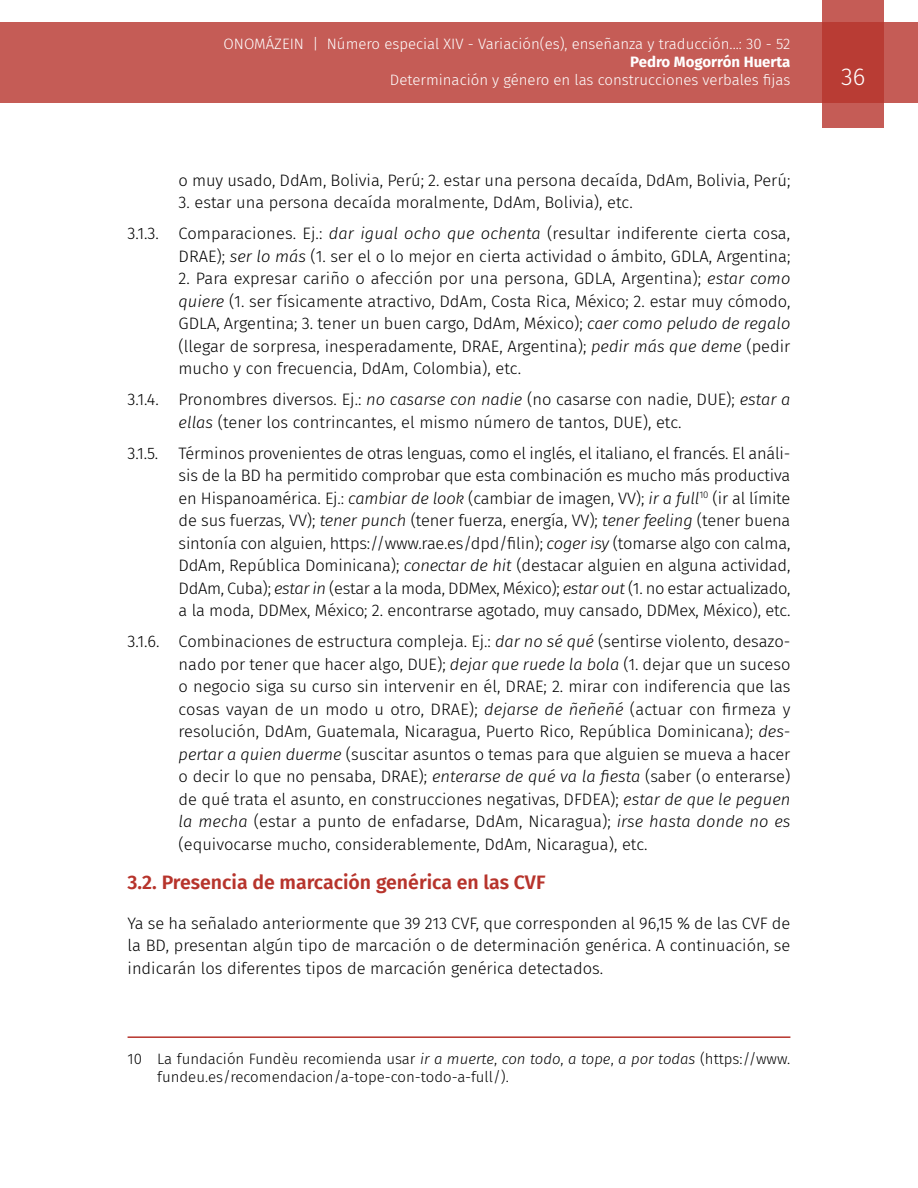
<style>
.page{position:relative;width:918px;height:1188px;background:#fff}
.page>*{position:absolute;margin:0;border:0;box-sizing:border-box;transform-origin:0 0}
.t1{font:300 24px "Fira Sans";color:#fff}
.t2{font:600 19.5px "Fira Sans";color:#b7342c}
.t3{font:300 16.5px/22.5px "Fira Sans";color:#000;text-align:justify}
.t4{font:300 15px/18px "Fira Sans";color:#000}
.t5{font:300 15px "Fira Sans";color:#fff}
.t6{font:700 15px "Fira Sans";color:#fff}
.s1{font-style:italic}
</style>
<div class="page">
<div style="left:0;top:23px;width:918px;height:80px;background:#c55c56"></div>
<svg style="left:822px;top:0;width:62px;height:128px;fill:#b93c34"></svg>
<hr style="left:128px;top:1036px;width:662px;height:2px;background:#b7342c">
<p class="t5" style="left:224px;top:34px;width:568px">ONOMÁZEIN | Número especial XIV - Variación(es), enseñanza y traducción...: 30 - 52</p>
<p class="t6" style="left:630px;top:50px;width:162px">Pedro Mogorrón Huerta</p>
<p class="t5" style="left:390px;top:70px;width:402px">Determinación y género en las construcciones verbales fijas</p>
<h1 class="t1" style="left:841px;top:60px;width:26px">36</h1>
<p class="t3" style="left:179px;top:168px;width:613px">o muy usado, DdAm, Bolivia, Perú; 2. estar una persona decaída, DdAm, Bolivia, Perú;</p>
<p class="t3" style="left:128px;top:187px;width:664px;line-height:31px;text-indent:51px">3. estar una persona decaída moralmente, DdAm, Bolivia), etc.<br>3.1.3. Comparaciones. Ej.: <span class="s1">dar igual ocho que ochenta</span> (resultar indiferente cierta cosa,</p>
<p class="t3" style="left:179px;top:244px;width:613px">DRAE); <span class="s1">ser lo más</span> (1. ser el o lo mejor en cierta actividad o ámbito, GDLA, Argentina;</p>
<p class="t3" style="left:179px;top:267px;width:613px">2. Para expresar cariño o afección por una persona, GDLA, Argentina); <span class="s1">estar como quiere</span> (1. ser físicamente atractivo, DdAm, Costa Rica, México; 2. estar muy cómodo, GDLA, Argentina; 3. tener un buen cargo, DdAm, México); <span class="s1">caer como peludo de regalo </span>(llegar de sorpresa, inesperadamente, DRAE, Argentina); <span class="s1">pedir más que deme</span> (pedir mucho y con frecuencia, DdAm, Colombia), etc.</p>
<p class="t3" style="left:179px;top:388px;width:613px;text-indent:-51px">3.1.4. Pronombres diversos. Ej.: <span class="s1">no casarse con nadie</span> (no casarse con nadie, DUE); <span class="s1">estar a ellas</span> (tener los contrincantes, el mismo número de tantos, DUE), etc.</p>
<p class="t3" style="left:179px;top:441px;width:613px;text-indent:-51px">3.1.5. Términos provenientes de otras lenguas, como el inglés, el italiano, el francés. El análi&shy;sis de la BD ha permitido comprobar que esta combinación es mucho más productiva en Hispanoamérica. Ej.: <span class="s1">cambiar de look</span> (cambiar de imagen, VV); <span class="s1">ir a full</span><sup>10</sup> (ir al límite de sus fuerzas, VV); <span class="s1">tener punch</span> (tener fuerza, energía, VV); <span class="s1">tener feeling</span> (tener buena sintonía con alguien, https://www.rae.es/dpd/filin); <span class="s1">coger isy</span> (tomarse algo con calma, DdAm, República Dominicana); <span class="s1">conectar de hit</span> (destacar alguien en alguna actividad, DdAm, Cuba); <span class="s1">estar in</span> (estar a la moda, DDMex, México); <span class="s1">estar out</span> (1. no estar actualizado, a la moda, DDMex, México; 2. encontrarse agotado, muy cansado, DDMex, México), etc.</p>
<p class="t3" style="left:179px;top:630px;width:613px;text-indent:-51px">3.1.6. Combinaciones de estructura compleja. Ej.: <span class="s1">dar no sé qué</span> (sentirse violento, desazo&shy;nado por tener que hacer algo, DUE); <span class="s1">dejar que ruede la bola</span> (1. dejar que un suceso o negocio siga su curso sin intervenir en él, DRAE; 2. mirar con indiferencia que las cosas vayan de un modo u otro, DRAE); <span class="s1">dejarse de ñeñeñé</span> (actuar con firmeza y resolución, DdAm, Guatemala, Nicaragua, Puerto Rico, República Dominicana); <span class="s1">des&shy;pertar a quien duerme</span> (suscitar asuntos o temas para que alguien se mueva a hacer o decir lo que no pensaba, DRAE); <span class="s1">enterarse de qué va la fiesta</span> (saber (o enterarse) de qué trata el asunto, en construcciones negativas, DFDEA); <span class="s1">estar de que le peguen la mecha</span> (estar a punto de enfadarse, DdAm, Nicaragua); <span class="s1">irse hasta donde no es </span>(equivocarse mucho, considerablemente, DdAm, Nicaragua), etc.</p>
<p class="t2" style="left:128px;top:866px;width:419px">3.2. Presencia de marcación genérica en las CVF</p>
<p class="t3" style="left:128px;top:911px;width:664px">Ya se ha señalado anteriormente que 39 213 CVF, que corresponden al 96,15 % de las CVF de la BD, presentan algún tipo de marcación o de determinación genérica. A continuación, se indicarán los diferentes tipos de marcación genérica detectados.</p>
<p class="t4" style="left:157px;top:1049px;width:635px;text-indent:-30px">10 La fundación Fundèu recomienda usar <span class="s1">ir a muerte</span>, <span class="s1">con todo</span>, <span class="s1">a tope</span>, <span class="s1">a por todas</span> (https://www. fundeu.es/recomendacion/a-tope-con-todo-a-full/).</p>
</div>
